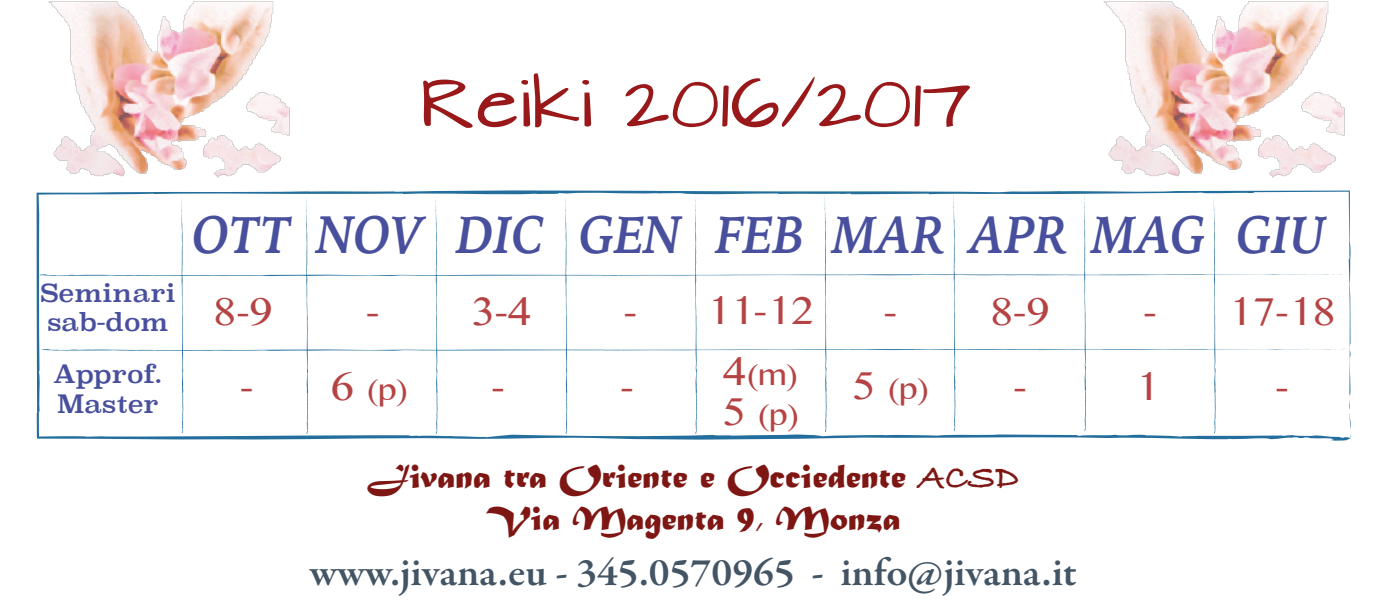
<style>
.page{position:relative;width:1385px;height:610px;background:#fff}
.page>*{position:absolute;margin:0;border:0;box-sizing:border-box;transform-origin:0 0}
.t1{font:60px "Architects Daughter";color:#99191a;scale:1.06 1}
.t2{font:italic 700 54.5px "Iowan Old Style";color:#48509e;scale:.89 1}
.t3{font:600 40px "Garamond Premr Pro";color:#435464;scale:1.05 1}
.t4{font:39.75px "Gurmukhi MN";color:#b64344;scale:1.05 1}
.t5{font:35px/42px "Matura MT Script Capitals";color:#7e1714;text-align:center;scale:1.05 1}
.t6{font:29.75px/39.8px "Gurmukhi MN";color:#b64344;scale:1.05 1}
.t7{font:24.75px/29.8px "Superclarendon";color:#48509e;scale:1.05 1}
.s1{font-size:39.75px}
.s2{font-family:"Bradley Hand ITCTT";font-weight:700}
</style>
<div class="page">
<svg style="left:37px;top:191px;width:1314px;height:247px"></svg>
<img style="left:48px;top:1px;width:242px;height:177px">
<img style="left:1103px;top:1px;width:242px;height:177px">
<h1 class="t1" style="left:419px;top:71px;width:522px">Reiki 2016/2017</h1>
<p class="t7" style="left:40px;top:280px;width:131px">Seminari sab-dom</p>
<p class="t7" style="left:53px;top:361px;width:106px">Approf.<br>Master</p>
<h2 class="t2" style="left:192px;top:186px;width:1274px">OTT NOV DIC GEN FEB MAR APR MAG GIU</h2>
<p class="t4" style="left:213px;top:285px;width:59px">8-9</p>
<p class="t4" style="left:366px;top:285px;width:159px">- 3-4</p>
<p class="t4" style="left:624px;top:284px;width:183px">- 11-12</p>
<p class="t4" style="left:884px;top:285px;width:159px">- 8-9</p>
<p class="t4" style="left:1143px;top:285px;width:184px">- 17-18</p>
<p class="t6" style="left:330px;top:372px;width:76px"><span class="s1">6</span> (p)</p>
<p class="t4" style="left:240px;top:359px;width:13px">-</p>
<p class="t4" style="left:492px;top:360px;width:13px">-</p>
<p class="t4" style="left:621px;top:360px;width:13px">-</p>
<p class="t6" style="left:721px;top:357px;width:76px"><span class="s1">4</span>(m)<br><span class="s1">5</span> (p)</p>
<p class="t6" style="left:851px;top:372px;width:76px"><span class="s1">5</span> (p)</p>
<p class="t4" style="left:1013px;top:359px;width:13px">-</p>
<p class="t5" style="left:367px;top:458px;width:622px">Jivana tra Oriente e Occiedente <span class="s2">ACSD<br></span>Via Magenta 9, Monza</p>
<p class="t3" style="left:310px;top:547px;width:732px">www.jivana.eu - 345.0570965 - info@jivana.it</p>
<p class="t4" style="left:1135px;top:360px;width:24px">1</p>
<p class="t4" style="left:1275px;top:360px;width:13px">-</p>
</div>
